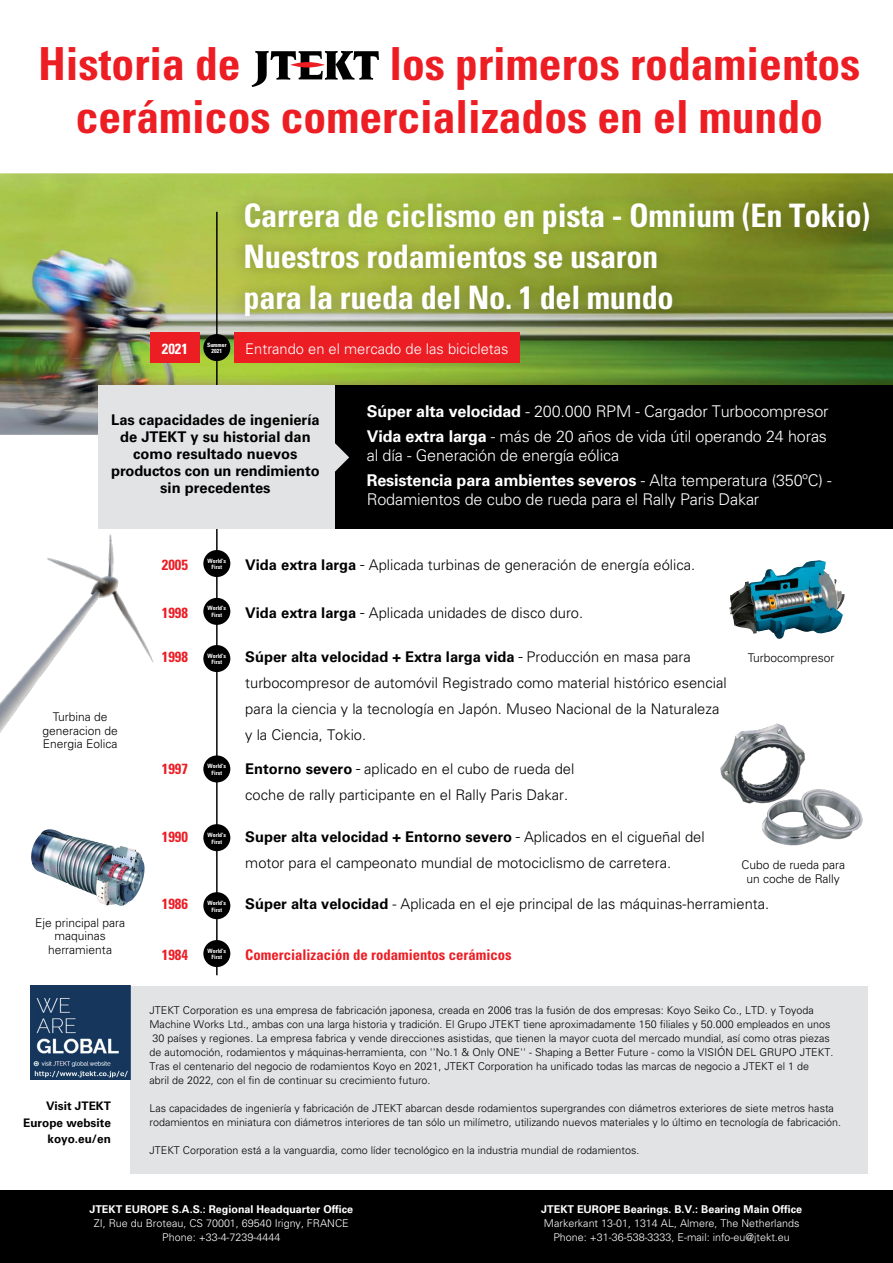
<style>
.page{position:relative;width:893px;height:1263px;background:#fff}
.page>*{position:absolute;margin:0;border:0;box-sizing:border-box;transform-origin:0 0}
.t1{font:700 condensed 45.6px/52.9px "Univers LT Std";color:#ed1d24}
.t2{font:700 condensed 32.4px/41.2px "Univers LT Std";letter-spacing:-.01em;color:#fff}
.t3{font:300 16.2px/25px "Univers LT Std";letter-spacing:-.01em;color:#fff}
.t4{font:300 14.7px/26px "Univers LT Std";color:#000}
.t5{font:700 14.7px/17.1px "Univers LT Std";color:#000;text-align:center}
.t6{font:700 condensed 14.7px "Univers LT Std";color:#ed1d24}
.t7{font:300 14.7px "Univers LT Std";color:#fff}
.t8{font:700 condensed 14.7px "Univers LT Std";color:#fff}
.t9{font:300 12px/13.5px "Univers LT Std";color:#000;text-align:center}
.t10{font:700 11.7px/16.4px "Univers LT Std";color:#000;text-align:right}
.t11{font:300 10.8px/14px "Univers LT Std";color:#000}
.t12{font:300 10.8px/14px "Univers LT Std";color:#fff;text-align:center}
.t13{font:700 10.8px "Univers LT Std";color:#fff}
.t14{font:700 condensed 5.85px/6.8px "Univers LT Std";color:#fff;text-align:center}
.s1{font-weight:700}
.s2{font-family:"Koz Go Pr 6 N";font-weight:400}
</style>
<div class="page">
<img style="left:0;top:173px;width:893px;height:262px">
<div style="left:335px;top:386px;width:558px;height:143px;background:#000"></div>
<div style="left:0;top:1190px;width:893px;height:73px;background:#000"></div>
<hr style="left:216px;top:212px;width:2px;height:763px;background:#000">
<svg style="left:251px;top:51px;width:128px;height:36px"></svg>
<div style="left:203px;top:940px;width:27px;height:27px;background:#000;border-radius:50%"></div>
<div style="left:203px;top:892px;width:27px;height:27px;background:#000;border-radius:50%"></div>
<div style="left:203px;top:824px;width:27px;height:27px;background:#000;border-radius:50%"></div>
<div style="left:203px;top:755px;width:27px;height:27px;background:#000;border-radius:50%"></div>
<div style="left:203px;top:645px;width:27px;height:27px;background:#000;border-radius:50%"></div>
<div style="left:203px;top:598px;width:27px;height:27px;background:#000;border-radius:50%"></div>
<div style="left:203px;top:550px;width:27px;height:27px;background:#000;border-radius:50%"></div>
<div style="left:203px;top:334px;width:27px;height:27px;background:#000;border-radius:50%"></div>
<div style="left:130px;top:986px;width:738px;height:187px;background:#e2e3e4"></div>
<img style="left:31px;top:986px;width:100px;height:94px">
<div style="left:150px;top:332px;width:49px;height:31px;background:#ed1d24"></div>
<img style="left:221px;top:178px;width:671px;height:203px">
<div style="left:99px;top:386px;width:236px;height:143px;background:#e2e3e4"></div>
<svg style="left:335px;top:443px;width:14px;height:28px"></svg>
<img style="left:0;top:534px;width:154px;height:199px">
<img style="left:31px;top:829px;width:17px;height:39px">
<img style="left:720px;top:723px;width:143px;height:123px">
<img style="left:776px;top:560px;width:43px;height:16px">
<h1 class="t1" style="left:38px;top:37px;width:204px">Historia de</h1>
<h1 class="t1" style="left:76px;top:37px;width:786px;text-indent:314px">los primeros rodamientos cerámicos comercializados en el mundo</h1>
<h2 class="t2" style="left:244px;top:194px;width:628px">Carrera de ciclismo en pista - Omnium (En Tokio)<br>Nuestros rodamientos se usaron<br>para la rueda del No. 1 del mundo</h2>
<p class="t14" style="left:207px;top:341px;width:21px">Summer<br>2021</p>
<h3 class="t8" style="left:162px;top:339px;width:28px">2021</h3>
<h3 class="t7" style="left:245px;top:340px;width:265px">Entrando en el mercado de las bicicletas</h3>
<h3 class="t5" style="left:111px;top:411px;width:210px">Las capacidades de ingeniería de JTEKT y su historial dan como resultado nuevos productos con un rendimiento sin precedentes</h3>
<h3 class="t3" style="left:367px;top:399px;width:463px"><span class="s1">Súper alta velocidad</span> - 200.000 RPM - Cargador Turbocompresor<br><span class="s1">Vida extra larga</span> - más de 20 años de vida útil operando 24 horas</h3>
<h3 class="t3" style="left:367px;top:443px;width:466px">al día - Generación de energía eólica<br><span class="s1">Resistencia para ambientes severos</span> - Alta temperatura (350ºC) -</h3>
<h3 class="t3" style="left:367px;top:487px;width:394px">Rodamientos de cubo de rueda para el Rally Paris Dakar</h3>
<p class="t14" style="left:208px;top:557px;width:20px">World’s<br>First</p>
<h3 class="t6" style="left:162px;top:555px;width:28px">2005</h3>
<h3 class="t4" style="left:245px;top:551px;width:451px"><span class="s1">Vida extra larga</span> <span class="s2">-</span> Aplicada turbinas de generación de energía eólica.</h3>
<p class="t9" style="left:42px;top:710px;width:77px">Turbina de generacion de<br>Energia Eolica</p>
<p class="t9" style="left:35px;top:915px;width:92px">Eje principal para maquinas herramienta</p>
<p class="t10" style="left:23px;top:1098px;width:89px">Visit JTEKT<br>Europe website koyo.eu/en</p>
<p class="t14" style="left:208px;top:605px;width:20px">World’s<br>First</p>
<h3 class="t6" style="left:162px;top:603px;width:28px">1998</h3>
<h3 class="t4" style="left:245px;top:599px;width:339px"><span class="s1">Vida extra larga</span> <span class="s2">-</span> Aplicada unidades de disco duro.</h3>
<h3 class="t6" style="left:162px;top:648px;width:28px">1998</h3>
<h3 class="t4" style="left:245px;top:644px;width:483px"><span class="s1">Súper alta velocidad + Extra larga vida</span> <span class="s2">-</span> Producción en masa para turbocompresor de automóvil Registrado como material histórico esencial para la ciencia y la tecnología en Japón. Museo Nacional de la Naturaleza y la Ciencia, Tokio.</h3>
<p class="t14" style="left:208px;top:652px;width:20px">World’s<br>First</p>
<h3 class="t6" style="left:162px;top:760px;width:28px">1997</h3>
<h3 class="t4" style="left:245px;top:756px;width:331px"><span class="s1">Entorno severo</span> <span class="s2">-</span> aplicado en el cubo de rueda del coche de rally participante en el Rally Paris Dakar.</h3>
<p class="t14" style="left:208px;top:762px;width:20px">World’s<br>First</p>
<h3 class="t6" style="left:162px;top:828px;width:28px">1990</h3>
<h3 class="t4" style="left:245px;top:824px;width:461px"><span class="s1">Super alta velocidad + Entorno severo</span> <span class="s2">-</span> Aplicados en el cigueñal del motor para el campeonato mundial de motociclismo de carretera.</h3>
<p class="t14" style="left:208px;top:831px;width:20px">World’s<br>First</p>
<p class="t9" style="left:748px;top:651px;width:88px">Turbocompresor</p>
<p class="t9" style="left:741px;top:858px;width:105px">Cubo de rueda para un coche de Rally</p>
<h3 class="t6" style="left:162px;top:895px;width:28px">1986</h3>
<h3 class="t4" style="left:245px;top:891px;width:525px"><span class="s1">Súper alta velocidad</span> - Aplicada en el eje principal de las máquinas-herramienta.</h3>
<p class="t14" style="left:208px;top:899px;width:20px">World’s<br>First</p>
<p class="t14" style="left:208px;top:947px;width:20px">World’s<br>First</p>
<h3 class="t6" style="left:162px;top:946px;width:28px">1984</h3>
<h3 class="t6" style="left:245px;top:946px;width:268px">Comercialización de rodamientos cerámicos</h3>
<p class="t11" style="left:149px;top:1003px;width:685px">JTEKT Corporation es una empresa de fabricación japonesa, creada en 2006 tras la fusión de dos empresas: Koyo Seiko Co., LTD. y Toyoda Machine Works Ltd., ambas con una larga historia y tradición. El Grupo JTEKT tiene aproximadamente 150 filiales y 50.000 empleados en unos 30 países y regiones. La empresa fabrica y vende direcciones asistidas, que tienen la mayor cuota del mercado mundial, así como otras piezas de automoción, rodamientos y máquinas-herramienta, con ''No.1 &amp; Only ONE'' - Shaping a Better Future - como la VISIÓN DEL GRUPO JTEKT.<br>Tras el centenario del negocio de rodamientos Koyo en 2021, JTEKT Corporation ha unificado todas las marcas de negocio a JTEKT el 1 de<br>abril de 2022, con el fin de continuar su crecimiento futuro.</p>
<p class="t11" style="left:149px;top:1101px;width:693px">Las capacidades de ingeniería y fabricación de JTEKT abarcan desde rodamientos supergrandes con diámetros exteriores de siete metros hasta rodamientos en miniatura con diámetros interiores de tan sólo un milímetro, utilizando nuevos materiales y lo último en tecnología de fabricación.</p>
<p class="t11" style="left:149px;top:1143px;width:491px">JTEKT Corporation está a la vanguardia, como líder tecnológico en la industria mundial de rodamientos.</p>
<p class="t13" style="left:89px;top:1203px;width:265px">JTEKT EUROPE S.A.S.: Regional Headquarter Office</p>
<p class="t12" style="left:94px;top:1216px;width:256px">ZI, Rue du Broteau, CS 70001, 69540 Irigny, FRANCE<br>Phone: +33-4-7239-4444</p>
<p class="t13" style="left:541px;top:1203px;width:262px">JTEKT EUROPE Bearings. B.V.: Bearing Main Office</p>
<p class="t12" style="left:544px;top:1216px;width:257px">Markerkant 13-01, 1314 AL, Almere, The Netherlands<br>Phone: +31-36-538-3333, E-mail: info-eu@jtekt.eu</p>
</div>
